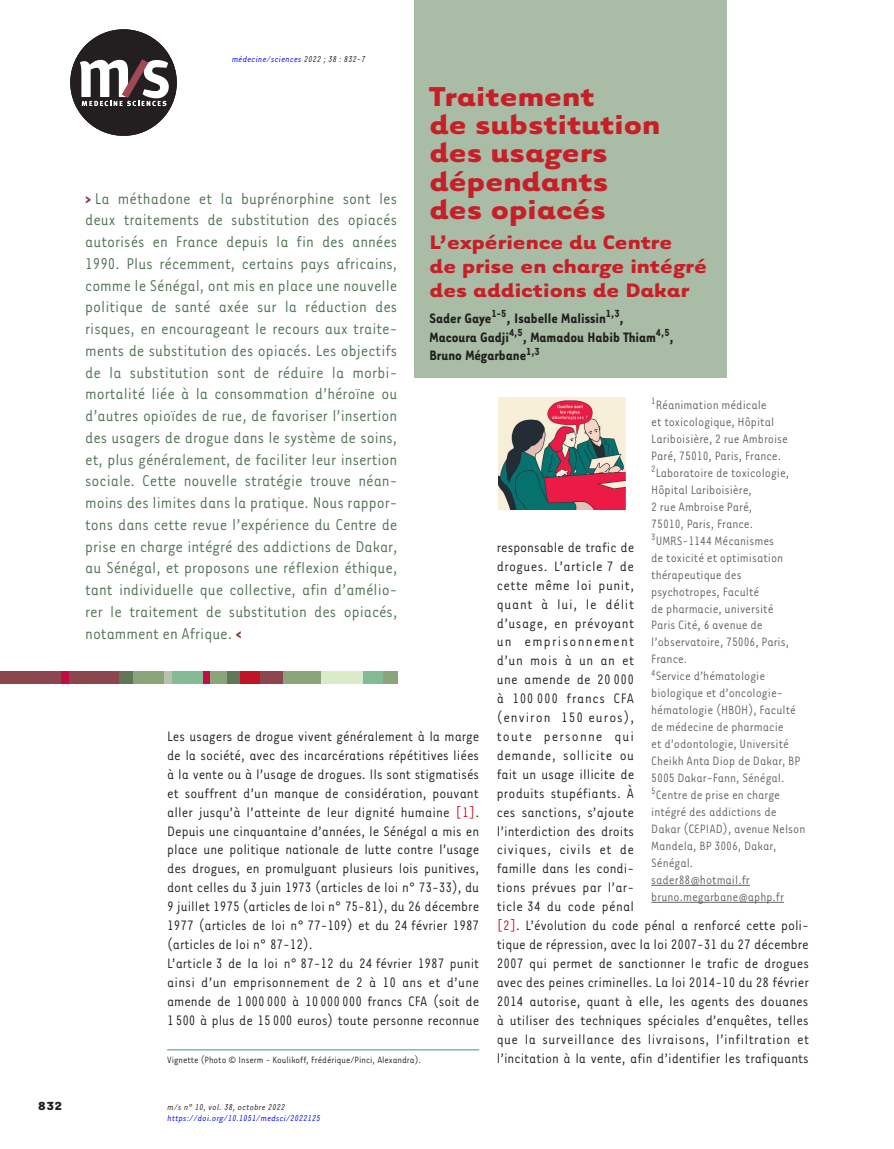
<style>
.page{position:relative;width:894px;height:1149px;background:#fff}
.page>*{position:absolute;margin:0;border:0;box-sizing:border-box;transform-origin:0 0}
.t1{font:700 31.5px/28.2px "Tarzana Wide";color:#c61f28}
.t2{font:700 22.5px/24px "Tarzana Wide";color:#c61f28}
.t3{font:18px/21.8px "Tarzana Narrow";color:#537256;text-align:justify}
.t4{font:15.75px/18.9px "Tarzana Narrow";color:#231f20}
.t5{font:700 15.75px/18.9px "Tarzana Narrow";color:#231f20}
.t6{font:13.95px/17px "Tarzana Narrow";color:#636366}
.t7{font:700 13.5px "Tarzana Wide";color:#231f20}
.t8{font:10.5px "Tarzana Narrow";color:#231f20}
.t9{font:italic 9.75px "Tarzana Narrow";letter-spacing:.025em;color:#00f}
.t10{font:italic 9.75px "Tarzana Narrow";letter-spacing:.025em;color:#231f20}
.s1{color:#231f20}
.s2{font-weight:700;color:#8a414c}
.s3{color:#c11527}
</style>
<div class="page">
<div style="left:414px;top:0;width:312px;height:377px;background:#a8bca6"></div>
<div style="left:70px;top:29px;width:107px;height:107px;background:#231f20;border-radius:50%"></div>
<svg style="left:80px;top:60px;width:89px;height:46px"></svg>
<img style="left:498px;top:397px;width:127px;height:112px">
<hr style="left:651px;top:885px;width:98px;height:1px;background:#636366">
<hr style="left:651px;top:901px;width:132px;height:1px;background:#636366">
<hr style="left:167px;top:1048px;width:312px;height:2px;background:#84ba95">
<div style="left:0;top:670px;width:120px;height:13px;background:#8d454f"></div>
<div style="left:119px;top:670px;width:18px;height:13px;background:#5f7659"></div>
<div style="left:226px;top:670px;width:14px;height:13px;background:#5f7659"></div>
<div style="left:133px;top:670px;width:32px;height:13px;background:#8ba479"></div>
<div style="left:169px;top:670px;width:34px;height:13px;background:#84ba95"></div>
<div style="left:362px;top:670px;width:21px;height:13px;background:#84ba95"></div>
<div style="left:207px;top:670px;width:20px;height:13px;background:#8ba479"></div>
<div style="left:382px;top:670px;width:15px;height:13px;background:#8ba479"></div>
<div style="left:281px;top:670px;width:40px;height:13px;background:#8ba479"></div>
<div style="left:321px;top:670px;width:41px;height:13px;background:#daebcb"></div>
<div style="left:164px;top:670px;width:8px;height:13px;background:#b6c4ad"></div>
<div style="left:61px;top:670px;width:7px;height:13px;background:#c10d45"></div>
<div style="left:203px;top:670px;width:6px;height:13px;background:#c10d45"></div>
<div style="left:240px;top:670px;width:29px;height:13px;background:#c11527"></div>
<div style="left:260px;top:670px;width:22px;height:13px;background:#8d454f"></div>
<p class="t7" style="left:38px;top:1097px;width:26px">832</p>
<p class="t9" style="left:232px;top:54px;width:135px">médecine/sciences <span class="s1">2022 ; 38 : 832-7</span></p>
<h1 class="t1" style="left:429px;top:80px;width:232px">Traitement<br>de substitution des usagers dépendants des opiacés</h1>
<h2 class="t2" style="left:429px;top:229px;width:279px">L’expérience du Centre<br>de prise en charge intégré des addictions de Dakar</h2>
<p class="t5" style="left:429px;top:307px;width:246px">Sader Gaye<sup>1-5</sup>, Isabelle Malissin<sup>1,3</sup>,<br>Macoura Gadji<sup>4,5</sup>, Mamadou Habib Thiam<sup>4,5</sup>,<br>Bruno Mégarbane<sup>1,3</sup></p>
<p class="t3" style="left:85px;top:186px;width:313px"><span class="s2">&gt;</span> La méthadone et la buprénorphine sont les deux traitements de substitution des opiacés autorisés en France depuis la fin des années 1990. Plus récemment, certains pays africains, comme le Sénégal, ont mis en place une nouvelle politique de santé axée sur la réduction des risques, en encourageant le recours aux traite&shy;ments de substitution des opiacés. Les objectifs de la substitution sont de réduire la morbi&shy;mortalité liée à la consommation d’héroïne ou d’autres opioïdes de rue, de favoriser l’insertion des usagers de drogue dans le système de soins, et, plus généralement, de faciliter leur insertion sociale. Cette nouvelle stratégie trouve néan&shy;moins des limites dans la pratique. Nous rappor&shy;tons dans cette revue l’expérience du Centre de prise en charge intégré des addictions de Dakar, au Sénégal, et proposons une réflexion éthique, tant individuelle que collective, afin d’amélio&shy;rer le traitement de substitution des opiacés, notamment en Afrique. <span class="s2">&lt;</span></p>
<h1 class="t1" style="left:429px;top:199px;width:259px">Pour une biologie moléculaire darwinienne</h1>
<p class="t6" style="left:651px;top:395px;width:155px"><sup>1</sup>Réanimation médicale<br>et toxicologique, Hôpital<br>Lariboisière, 2 rue Ambroise<br>Paré, 75010, Paris, France.<br><sup>2</sup>Laboratoire de toxicologie,<br>Hôpital Lariboisière,<br>2 rue Ambroise Paré,<br>75010, Paris, France.<br><sup>3</sup>UMRS-1144 Mécanismes<br>de toxicité et optimisation thérapeutique des psychotropes, Faculté<br>de pharmacie, université<br>Paris Cité, 6 avenue de l’observatoire, 75006, Paris,<br>France.<br><sup>4</sup>Service d’hématologie biologique et d’oncologie&shy;hématologie (HBOH), Faculté de médecine de pharmacie<br>et d’odontologie, Université<br>Cheikh Anta Diop de Dakar, BP<br>5005 Dakar-Fann, Sénégal.<br><sup>5</sup>Centre de prise en charge intégré des addictions de<br>Dakar (CEPIAD), avenue Nelson<br>Mandela, BP 3006, Dakar,<br>Sénégal.<br>sader88@hotmail.fr bruno.megarbane@aphp.fr</p>
<p class="t4" style="left:496px;top:537px;width:314px">responsable de trafic de<br>drog ues. L’article 7 de<br>cette même loi punit,<br>quant à lui, le délit<br>d’usage, en prévoyant<br>un emprisonnement<br>d’un mois à un an et<br>une amende de 20 000<br>à 100 000 francs CFA<br>(environ 150 euros),<br>toute personne qui<br>demande, sollicite ou<br>fait un usage illicite de<br>produits stupéfiants. À<br>ces sanctions, s’ajoute<br>l’interdiction des droits<br>civiques, civils et de<br>famille dans les condi-<br>tions prévues par l’ar-<br>ticle 34 du code pénal<br><span class="s3">[2]</span>. L’évolution du code pénal a renforcé cette poli&shy;tique de répression, avec la loi 2007-31 du 27 décembre<br>2007 qui permet de sanctionner le trafic de drogues avec des peines criminelles. La loi 2014-10 du 28 février<br>2014 autorise, quant à elle, les agents des douanes à utiliser des techniques spéciales d’enquêtes, telles que la surveillance des livraisons, l’infiltration et l’incitation à la vente, afin d’identifier les trafiquants</p>
<p class="t4" style="left:167px;top:726px;width:313px">Les usagers de drogue vivent généralement à la marge de la société, avec des incarcérations répétitives liées à la vente ou à l’usage de drogues. Ils sont stigmatisés et souffrent d’un manque de considération, pouvant aller jusqu’à l’atteinte de leur dignité humaine <span class="s3">[1]</span>.<br>Depuis une cinquantaine d’années, le Sénégal a mis en place une politique nationale de lutte contre l’usage des drogues, en promulguant plusieurs lois punitives, dont celles du 3 juin 1973 (articles de loi n° 73-33), du 9 juillet 1975 (articles de loi n° 75-81), du 26 décembre 1977 (articles de loi n° 77-109) et du 24 février 1987 (articles de loi n° 87-12).<br>L’article 3 de la loi n° 87-12 du 24 février 1987 punit ainsi d’un emprisonnement de 2 à 10 ans et d’une amende de 1 000 000 à 10 000 000 francs CFA (soit de 1 500 à plus de 15 000 euros) toute personne reconnue</p>
<p class="t8" style="left:167px;top:1053px;width:255px">Vignette (Photo © Inserm - Koulikoff, Frédérique/Pinci, Alexandra).</p>
<p class="t10" style="left:167px;top:1100px;width:119px">m/s n° 10, vol. 38, octobre 2022</p>
<p class="t9" style="left:167px;top:1112px;width:155px">https://doi.org/10.1051/medsci/2022125</p>
</div>
